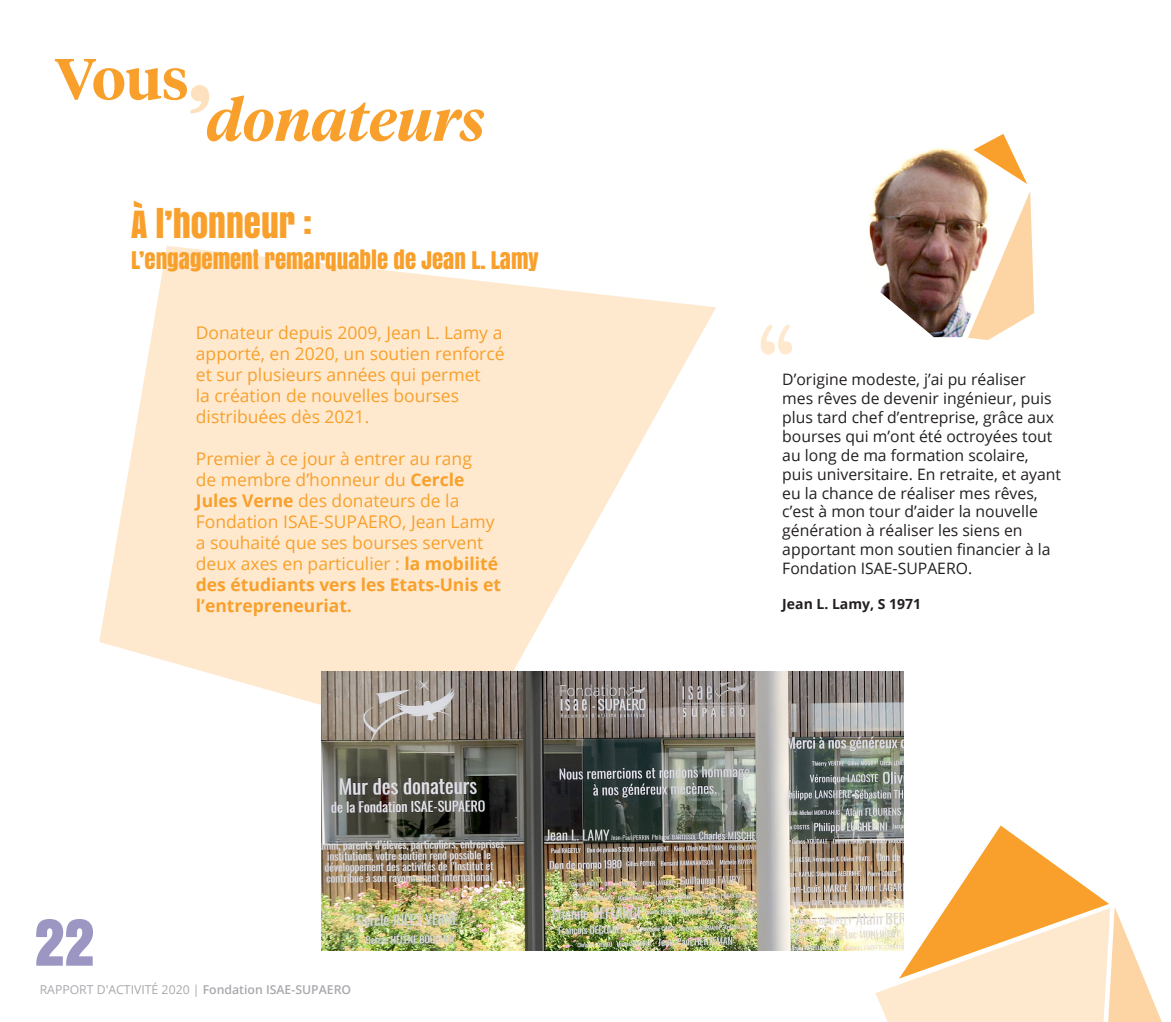
<style>
.page{position:relative;width:1171px;height:1022px;background:#fff}
.page>*{position:absolute;margin:0;border:0;box-sizing:border-box;transform-origin:0 0}
.t1{font:59.5px "Anton";color:#9b96c2}
.t2{font:italic 600 57.75px "Tiempos Headline";color:#f8a02b}
.t3{font:600 57.75px "Tiempos Headline";color:#f8a02b}
.t4{font:35px "Anton";color:#f8a02b}
.t5{font:22.75px "Anton";color:#f8a02b}
.t6{font:17.5px/21px "Open Sans";color:#f8a02b}
.t7{font:15.75px/18.9px "Open Sans";color:#231f20}
.t8{font:700 14px "Open Sans";color:#231f20}
.t9{font:12.25px "Open Sans";color:#a8a9ad}
.s1{font-size:99.75px;color:#fdd5a4}
.s2{font-weight:700}
.s3{font-weight:600}
</style>
<div class="page">
<svg style="left:99px;top:246px;width:617px;height:501px;fill:#fee9cf"></svg>
<img style="left:868px;top:148px;width:120px;height:189px">
<svg style="left:968px;top:191px;width:66px;height:149px"></svg>
<svg style="left:973px;top:134px;width:54px;height:50px"></svg>
<svg style="left:760px;top:325px;width:32px;height:30px"></svg>
<svg style="left:875px;top:825px;width:287px;height:197px"></svg>
<img style="left:322px;top:671px;width:581px;height:279px">
<p class="t3" style="left:55px;top:39px;width:159px">Vous<span class="s1">,</span></p>
<p class="t2" style="left:206px;top:81px;width:280px">donateurs</p>
<p class="t4" style="left:131px;top:197px;width:183px">À L’HONNEUR :</p>
<p class="t5" style="left:131px;top:242px;width:409px">L’ENGAGEMENT REMARQUABLE DE JEAN L. LAMY</p>
<p class="t6" style="left:196px;top:322px;width:310px">Donateur depuis 2009, Jean L. Lamy a apporté, en 2020, un soutien renforcé et sur plusieurs années qui permet<br>la création de nouvelles bourses distribuées dès 2021.</p>
<p class="t6" style="left:196px;top:448px;width:306px">Premier à ce jour à entrer au rang<br>de membre d’honneur du <span class="s2">Cercle<br>Jules Verne</span> des donateurs de la<br>Fondation ISAE-SUPAERO, Jean Lamy a souhaité que ses bourses servent deux axes en particulier : <span class="s2">la mobilité des étudiants vers les Etats-Unis et l’entrepreneuriat.</span></p>
<h1 class="t1" style="left:35px;top:896px;width:61px">22</h1>
<p class="t9" style="left:40px;top:981px;width:313px">RAPPORT D'ACTIVITÉ 2020 | <span class="s3">Fondation ISAE-SUPAERO</span></p>
<p class="t7" style="left:782px;top:370px;width:280px">D’origine modeste, j’ai pu réaliser<br>mes rêves de devenir ingénieur, puis plus tard chef d’entreprise, grâce aux bourses qui m’ont été octroyées tout au long de ma formation scolaire, puis universitaire. En retraite, et ayant eu la chance de réaliser mes rêves, c’est à mon tour d’aider la nouvelle génération à réaliser les siens en apportant mon soutien financier à la Fondation ISAE-SUPAERO.</p>
<p class="t8" style="left:782px;top:594px;width:140px">Jean L. Lamy, S 1971</p>
</div>
